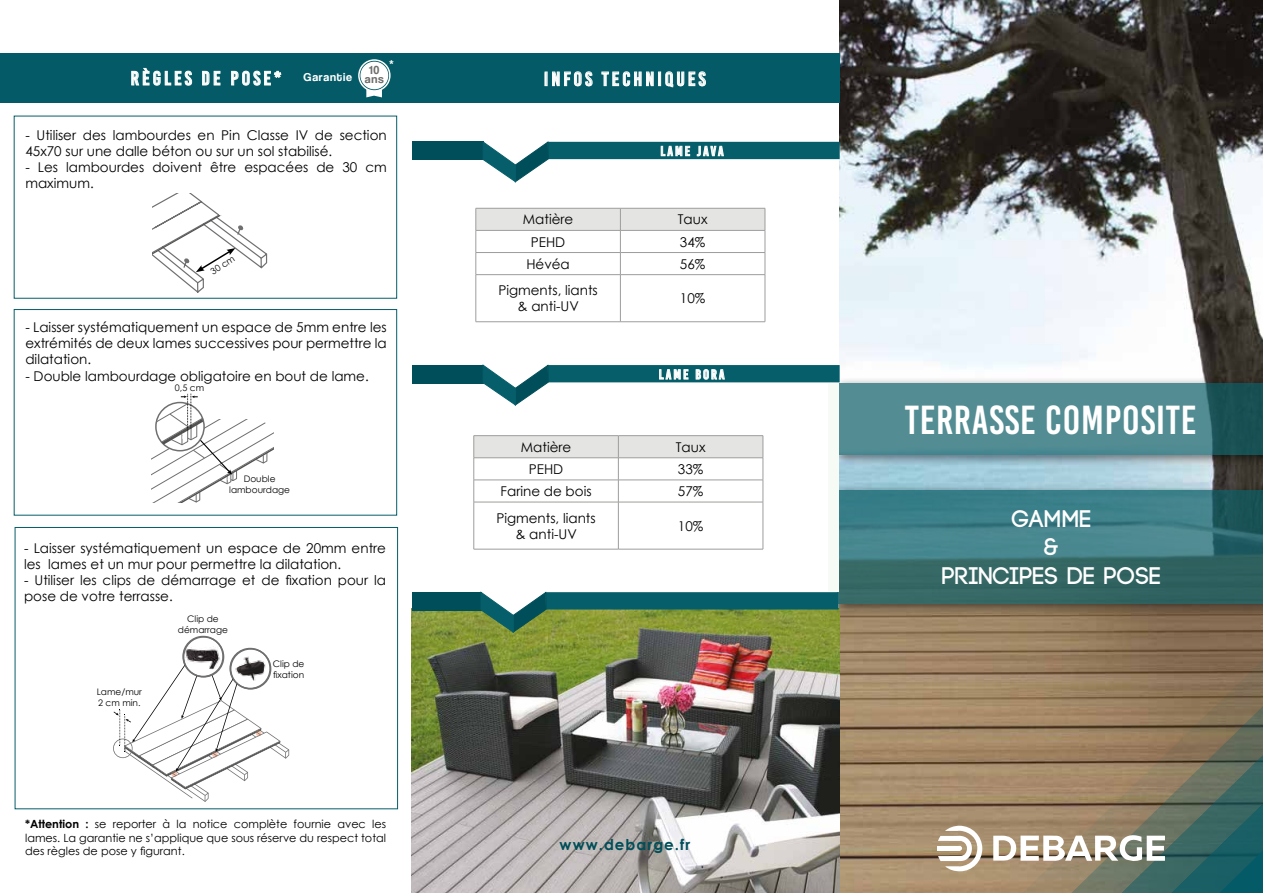
<style>
.page{position:relative;width:1263px;height:893px;background:#fff}
.page>*{position:absolute;margin:0;border:0;box-sizing:border-box;transform-origin:0 0}
.t1{font:40.5px "Bebas Kai";letter-spacing:.02em;color:#fff}
.t2{font:700 24px/28.5px "Code";letter-spacing:.02em;color:#fff;text-align:center}
.t3{font:19.5px "Bebas Kai";letter-spacing:.16em;color:#fff}
.t4{font:700 15px "Century Gothic";letter-spacing:.07em;color:#004e59}
.t5{font:13.5px/16.2px "Century Gothic";color:#000}
.t6{font:13.5px "Bebas Kai";letter-spacing:.16em;color:#fff}
.t7{font:12px "Coolvetica Rg";letter-spacing:.07em;color:#fff}
.t8{font:12px "Coolvetica Rg";color:#6d6d6c}
.t9{font:11.25px/13.5px "Century Gothic";color:#000;text-align:justify}
.t10{font:9px/10.8px "Century Gothic";color:#000}
.t11{font:8.85px "Coolvetica Rg";color:#fff}
.s1{font-weight:700}
</style>
<div class="page">
<img style="left:839px;top:0;width:424px;height:893px">
<div style="left:15px;top:527px;width:383px;height:282px;border:1px solid #055e6a"></div>
<svg style="left:113px;top:636px;width:176px;height:166px"></svg>
<svg style="left:122px;top:394px;width:158px;height:122px"></svg>
<div style="left:274px;top:420px;width:20px;height:33px;background:#fff"></div>
<div style="left:217px;top:403px;width:59px;height:15px;background:#fff"></div>
<div style="left:146px;top:503px;width:39px;height:14px;background:#fff"></div>
<div style="left:122px;top:449px;width:28px;height:57px;background:#fff"></div>
<div style="left:14px;top:309px;width:383px;height:206px;border:1px solid #055e6a"></div>
<div style="left:0;top:53px;width:839px;height:49px;background:#045b67"></div>
<svg style="left:545px;top:72px;width:47px;height:14px"></svg>
<svg style="left:602px;top:72px;width:51px;height:14px"></svg>
<div style="left:658px;top:72px;width:3px;height:14px;border:1px solid #f7fbf6"></div>
<svg style="left:665px;top:72px;width:41px;height:15px"></svg>
<img style="left:412px;top:609px;width:427px;height:284px">
<div style="left:358px;top:59px;width:33px;height:33px;border:2px solid #fff;border-radius:50%"></div>
<svg style="left:366px;top:88px;width:16px;height:9px"></svg>
<div style="left:360px;top:62px;width:28px;height:27px;background:#fff;border-radius:50%"></div>
<svg style="left:131px;top:68px;width:61px;height:18px"></svg>
<svg style="left:202px;top:71px;width:18px;height:14px"></svg>
<svg style="left:231px;top:71px;width:50px;height:15px"></svg>
<div style="left:831px;top:484px;width:432px;height:132px;background:#000;opacity:.75"></div>
<svg style="left:839px;top:490px;width:424px;height:114px;background:#397478"></svg>
<div style="left:831px;top:377px;width:432px;height:90px;background:#000;opacity:.75"></div>
<svg style="left:839px;top:383px;width:424px;height:72px;background:#4a848a"></svg>
<hr style="left:474px;top:435px;width:144px;height:1px;background:#9d9d9c">
<hr style="left:618px;top:435px;width:145px;height:1px;background:#9d9d9c">
<svg style="left:473px;top:436px;width:291px;height:66px"></svg>
<hr style="left:474px;top:502px;width:144px;height:1px;background:#9d9d9c">
<hr style="left:473px;top:502px;width:1px;height:47px;background:#9d9d9c">
<hr style="left:618px;top:502px;width:145px;height:1px;background:#9d9d9c">
<hr style="left:618px;top:502px;width:1px;height:47px;background:#9d9d9c">
<hr style="left:763px;top:502px;width:1px;height:47px;background:#9d9d9c">
<hr style="left:474px;top:549px;width:144px;height:1px;background:#9d9d9c">
<hr style="left:618px;top:549px;width:145px;height:1px;background:#9d9d9c">
<div style="left:546px;top:592px;width:293px;height:17px;background:#055e6a"></div>
<div style="left:412px;top:592px;width:69px;height:18px;background:#004e59"></div>
<svg style="left:480px;top:591px;width:69px;height:42px"></svg>
<div style="left:548px;top:365px;width:292px;height:17px;background:#055e6a"></div>
<div style="left:412px;top:365px;width:71px;height:18px;background:#004e59"></div>
<svg style="left:483px;top:364px;width:66px;height:42px"></svg>
<div style="left:548px;top:142px;width:292px;height:17px;background:#055e6a"></div>
<div style="left:412px;top:142px;width:71px;height:18px;background:#004e59"></div>
<svg style="left:483px;top:141px;width:66px;height:41px"></svg>
<svg style="left:661px;top:145px;width:29px;height:11px"></svg>
<svg style="left:697px;top:145px;width:27px;height:12px"></svg>
<svg style="left:659px;top:369px;width:29px;height:10px"></svg>
<svg style="left:696px;top:369px;width:29px;height:11px"></svg>
<svg style="left:476px;top:208px;width:290px;height:66px"></svg>
<hr style="left:476px;top:274px;width:144px;height:1px;background:#9d9d9c">
<hr style="left:476px;top:275px;width:1px;height:47px;background:#9d9d9c">
<hr style="left:620px;top:274px;width:145px;height:1px;background:#9d9d9c">
<hr style="left:620px;top:275px;width:1px;height:47px;background:#9d9d9c">
<hr style="left:765px;top:275px;width:1px;height:47px;background:#9d9d9c">
<hr style="left:476px;top:321px;width:144px;height:1px;background:#9d9d9c">
<hr style="left:620px;top:321px;width:145px;height:1px;background:#9d9d9c">
<svg style="left:152px;top:193px;width:116px;height:100px"></svg>
<div style="left:828px;top:383px;width:11px;height:209px;background:#f7fbf6"></div>
<svg style="left:1009px;top:600px;width:254px;height:102px;background:#826d53"></svg>
<svg style="left:1034px;top:662px;width:229px;height:40px;background:#8d7457"></svg>
<svg style="left:993px;top:702px;width:270px;height:191px;background:#837e69"></svg>
<div style="left:937px;top:846px;width:22px;height:5px;background:#fff"></div>
<svg style="left:938px;top:826px;width:44px;height:45px"></svg>
<p class="t11" style="left:389px;top:58px;width:6px">*</p>
<p class="t8" style="left:369px;top:63px;width:12px">10</p>
<h3 class="t3" style="left:131px;top:68px;width:152px">RÈGLES DE POSE*</h3>
<p class="t8" style="left:365px;top:72px;width:21px">ans</p>
<p class="t7" style="left:304px;top:70px;width:50px">Garantie</p>
<p class="t5" style="left:25px;top:126px;width:363px">- Utiliser des lambourdes en Pin Classe IV de section<br>45x70 sur une dalle béton ou sur un sol stabilisé.</p>
<p class="t5" style="left:25px;top:159px;width:363px">- Les lambourdes doivent être espacées de 30 cm maximum.</p>
<p class="t10" style="left:208px;top:268px;width:28px;rotate:-33deg">30 cm</p>
<p class="t5" style="left:25px;top:319px;width:363px;text-align:justify">- Laisser systématiquement un espace de 5mm entre les extrémités de deux lames successives pour permettre la dilatation.</p>
<p class="t5" style="left:25px;top:367px;width:345px">- Double lambourdage obligatoire en bout de lame.</p>
<p class="t10" style="left:175px;top:382px;width:31px">0,5 cm</p>
<p class="t10" style="left:229px;top:473px;width:62px;text-align:center">Double lambourdage</p>
<p class="t5" style="left:24px;top:540px;width:363px">- Laisser systématiquement un espace de 20mm entre les lames et un mur pour permettre la dilatation.</p>
<p class="t5" style="left:24px;top:572px;width:363px">- Utiliser les clips de démarrage et de fixation pour la pose de votre terrasse.</p>
<p class="t10" style="left:97px;top:687px;width:47px">Lame/mur<br>2 cm min.</p>
<p class="t10" style="left:178px;top:613px;width:52px;text-align:center">Clip de démarrage</p>
<p class="t10" style="left:273px;top:659px;width:33px">Clip de fixation</p>
<p class="t9" style="left:25px;top:817px;width:362px"><span class="s1">*Attention :</span> se reporter à la notice complète fournie avec les lames. La garantie ne s’applique que sous réserve du respect total des règles de pose y figurant.</p>
<h3 class="t3" style="left:544px;top:68px;width:163px">INFOS TECHNIQUES</h3>
<p class="t6" style="left:660px;top:144px;width:65px">LAME JAVA</p>
<p class="t5" style="left:523px;top:211px;width:52px">Matière</p>
<p class="t5" style="left:678px;top:211px;width:31px">Taux</p>
<p class="t5" style="left:531px;top:233px;width:36px">PEHD</p>
<p class="t5" style="left:680px;top:233px;width:27px">34%</p>
<p class="t5" style="left:526px;top:255px;width:45px">Hévéa</p>
<p class="t5" style="left:680px;top:255px;width:27px">56%</p>
<p class="t5" style="left:498px;top:282px;width:101px;text-align:center">Pigments, liants &amp; anti-UV</p>
<p class="t5" style="left:680px;top:290px;width:27px">10%</p>
<p class="t6" style="left:659px;top:367px;width:67px">LAME BORA</p>
<p class="t5" style="left:521px;top:439px;width:52px">Matière</p>
<p class="t5" style="left:676px;top:439px;width:31px">Taux</p>
<p class="t5" style="left:529px;top:461px;width:36px">PEHD</p>
<p class="t5" style="left:678px;top:461px;width:27px">33%</p>
<p class="t5" style="left:501px;top:483px;width:93px">Farine de bois</p>
<p class="t5" style="left:678px;top:483px;width:27px">57%</p>
<p class="t5" style="left:496px;top:509px;width:101px;text-align:center">Pigments, liants &amp; anti-UV</p>
<p class="t5" style="left:678px;top:517px;width:27px">10%</p>
<p class="t4" style="left:560px;top:833px;width:132px">www.debarge.fr</p>
<h1 class="t1" style="left:905px;top:398px;width:293px">TERRASSE COMPOSITE</h1>
<h2 class="t2" style="left:942px;top:505px;width:220px">GAMME<br>&amp;<br>PRINCIPES DE POSE</h2>
</div>
